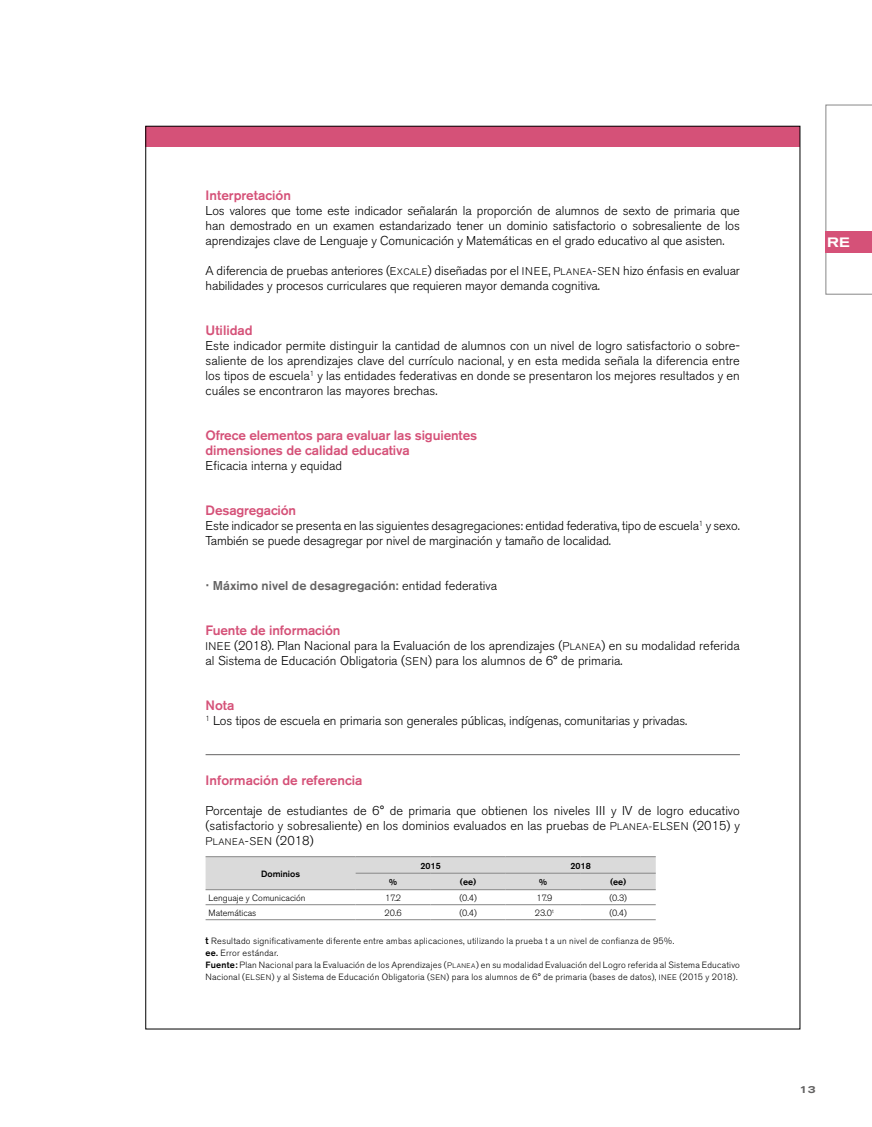
<style>
.page{position:relative;width:872px;height:1127px;background:#fff}
.page>*{position:absolute;margin:0;border:0;box-sizing:border-box;transform-origin:0 0}
.t1{font:500 13.5px/15px "Akzidenz Grotesk BE";letter-spacing:-.01em;color:#d55178}
.t2{font:500 expanded 13.5px "Akzidenz Grotesk BE";color:#fff}
.t3{font:300 12.75px/15px "Akzidenz Grotesk BE";letter-spacing:-.01em;color:#000;text-align:justify}
.t4{font:500 12.75px "Akzidenz Grotesk BE";color:#646363}
.t5{font:500 expanded 10.5px "Akzidenz Grotesk BE";color:#646363}
.t6{font:300 9px/12px "Akzidenz Grotesk BE";letter-spacing:.02em;color:#000}
.t7{font:300 9px "Akzidenz Grotesk BE";color:#000}
.t8{font:500 9px "Akzidenz Grotesk BE";color:#000}
.s1{font-size:11.1px}
.s2{font-size:9.3px}
.s3{font-weight:300;color:#000}
.s4{font-weight:500;font-size:9.75px}
.s5{font-weight:500}
.s6{font-size:7.8px}
.s7{font-size:6.6px}
</style>
<div class="page">
<svg style="left:825px;top:105px;width:47px;height:190px"></svg>
<div style="left:825px;top:232px;width:47px;height:21px;background:#d55178"></div>
<div style="left:146px;top:126px;width:654px;height:21px;background:#d55178"></div>
<hr style="left:206px;top:754px;width:534px;height:1px;background:#646363">
<div style="left:206px;top:857px;width:450px;height:32px;background:#dadada"></div>
<hr style="left:206px;top:904px;width:150px;height:1px;background:#878787">
<hr style="left:356px;top:904px;width:74px;height:1px;background:#878787">
<hr style="left:430px;top:904px;width:76px;height:1px;background:#878787">
<hr style="left:506px;top:904px;width:74px;height:1px;background:#878787">
<hr style="left:580px;top:904px;width:76px;height:1px;background:#878787">
<hr style="left:206px;top:919px;width:150px;height:1px;background:#878787">
<hr style="left:356px;top:919px;width:74px;height:1px;background:#878787">
<hr style="left:430px;top:919px;width:76px;height:1px;background:#878787">
<hr style="left:506px;top:919px;width:74px;height:1px;background:#878787">
<hr style="left:580px;top:919px;width:76px;height:1px;background:#878787">
<hr style="left:356px;top:889px;width:74px;height:1px;background:#878787">
<hr style="left:430px;top:889px;width:76px;height:1px;background:#878787">
<hr style="left:506px;top:889px;width:74px;height:1px;background:#878787">
<hr style="left:580px;top:889px;width:76px;height:1px;background:#878787">
<hr style="left:206px;top:856px;width:150px;height:1px;background:#878787">
<hr style="left:206px;top:889px;width:150px;height:1px;background:#878787">
<hr style="left:356px;top:856px;width:74px;height:1px;background:#878787">
<hr style="left:430px;top:856px;width:76px;height:1px;background:#878787">
<hr style="left:356px;top:873px;width:74px;height:1px;background:#878787">
<hr style="left:430px;top:873px;width:76px;height:1px;background:#878787">
<hr style="left:506px;top:873px;width:74px;height:1px;background:#878787">
<hr style="left:580px;top:873px;width:76px;height:1px;background:#878787">
<hr style="left:506px;top:856px;width:74px;height:1px;background:#878787">
<hr style="left:580px;top:856px;width:76px;height:1px;background:#878787">
<p class="t1" style="left:206px;top:187px;width:87px">Interpretación</p>
<p class="t3" style="left:206px;top:203px;width:536px">Los valores que tome este indicador señalarán la proporción de alumnos de sexto de primaria que han demostrado en un examen estandarizado tener un dominio satisfactorio o sobresaliente de los aprendizajes clave de Lenguaje y Comunicación y Matemáticas en el grado educativo al que asisten.</p>
<p class="t3" style="left:205px;top:263px;width:536px">A diferencia de pruebas anteriores (<span class="s1">E</span><span class="s2">XCALE</span>) diseñadas por el <span class="s1">INEE</span>, <span class="s1">P</span><span class="s2">LANEA</span><span class="s1">-SEN</span> hizo énfasis en evaluar habilidades y procesos curriculares que requieren mayor demanda cognitiva.</p>
<p class="t1" style="left:206px;top:322px;width:49px">Utilidad</p>
<p class="t3" style="left:206px;top:338px;width:536px">Este indicador permite distinguir la cantidad de alumnos con un nivel de logro satisfactorio o sobre&shy;saliente de los aprendizajes clave del currículo nacional, y en esta medida señala la diferencia entre los tipos de escuela<sup>1</sup> y las entidades federativas en donde se presentaron los mejores resultados y en cuáles se encontraron las mayores brechas.</p>
<p class="t1" style="left:206px;top:427px;width:273px">Ofrece elementos para evaluar las siguientes dimensiones de calidad educativa</p>
<p class="t3" style="left:206px;top:458px;width:138px">Eficacia interna y equidad</p>
<p class="t1" style="left:206px;top:502px;width:92px">Desagregación</p>
<p class="t3" style="left:205px;top:518px;width:536px">Este indicador se presenta en las siguientes desagregaciones: entidad federativa, tipo de escuela<sup>1</sup> y sexo.<br>También se puede desagregar por nivel de marginación y tamaño de localidad.</p>
<p class="t4" style="left:213px;top:577px;width:286px">Máximo nivel de desagregación: <span class="s3">entidad federativa</span></p>
<p class="t1" style="left:206px;top:622px;width:136px">Fuente de información</p>
<p class="t3" style="left:205px;top:638px;width:536px"><span class="s1">INEE</span> (2018). Plan Nacional para la Evaluación de los aprendizajes (<span class="s1">P</span><span class="s2">LANEA</span>) en su modalidad referida al Sistema de Educación Obligatoria (<span class="s1">SEN</span>) para los alumnos de 6° de primaria.</p>
<p class="t1" style="left:206px;top:697px;width:30px">Nota</p>
<p class="t3" style="left:206px;top:713px;width:483px"><sup>1</sup> Los tipos de escuela en primaria son generales públicas, indígenas, comunitarias y privadas.</p>
<p class="t1" style="left:206px;top:772px;width:158px">Información de referencia</p>
<p class="t3" style="left:206px;top:803px;width:536px">Porcentaje de estudiantes de 6° de primaria que obtienen los niveles III y IV de logro educativo (satisfactorio y sobresaliente) en los dominios evaluados en las pruebas de <span class="s1">P</span><span class="s2">LANEA-</span><span class="s1">ELSEN</span> (2015) y <span class="s1">P</span><span class="s2">LANEA</span><span class="s1">-SEN</span> (2018)</p>
<p class="t8" style="left:261px;top:868px;width:40px">Dominios</p>
<p class="t8" style="left:420px;top:860px;width:22px">2015</p>
<p class="t8" style="left:570px;top:860px;width:22px">2018</p>
<p class="t8" style="left:389px;top:876px;width:9px">%</p>
<p class="t8" style="left:460px;top:876px;width:18px">(ee)</p>
<p class="t8" style="left:539px;top:876px;width:9px">%</p>
<p class="t8" style="left:610px;top:876px;width:18px">(ee)</p>
<p class="t7" style="left:209px;top:892px;width:98px">Lenguaje y Comunicación</p>
<p class="t6" style="left:385px;top:891px;width:17px">17.2</p>
<p class="t6" style="left:459px;top:891px;width:19px">(0.4)</p>
<p class="t6" style="left:536px;top:891px;width:17px">17.9</p>
<p class="t6" style="left:609px;top:891px;width:19px">(0.3)</p>
<p class="t7" style="left:209px;top:907px;width:49px">Matemáticas</p>
<p class="t6" style="left:384px;top:906px;width:19px">20.6</p>
<p class="t6" style="left:459px;top:906px;width:19px">(0.4)</p>
<p class="t6" style="left:535px;top:906px;width:20px">23.0<sup>t</sup></p>
<p class="t6" style="left:609px;top:906px;width:19px">(0.4)</p>
<p class="t6" style="left:205px;top:935px;width:536px"><span class="s4">t</span> Resultado significativamente diferente entre ambas aplicaciones, utilizando la prueba t a un nivel de confianza de 95%.<br><span class="s5">ee.</span> Error estándar.<br><span class="s5">Fuente:</span> Plan Nacional para la Evaluación de los Aprendizajes (<span class="s6">P</span><span class="s7">LANEA</span>) en su modalidad Evaluación del Logro referida al Sistema Educativo Nacional (<span class="s6">ELSEN</span>) y al Sistema de Educación Obligatoria (<span class="s6">SEN</span>) para los alumnos de 6° de primaria (bases de datos), <span class="s6">INEE</span> (2015 y 2018).</p>
<p class="t2" style="left:827px;top:235px;width:24px">RE</p>
<p class="t5" style="left:800px;top:1083px;width:17px">13</p>
</div>
